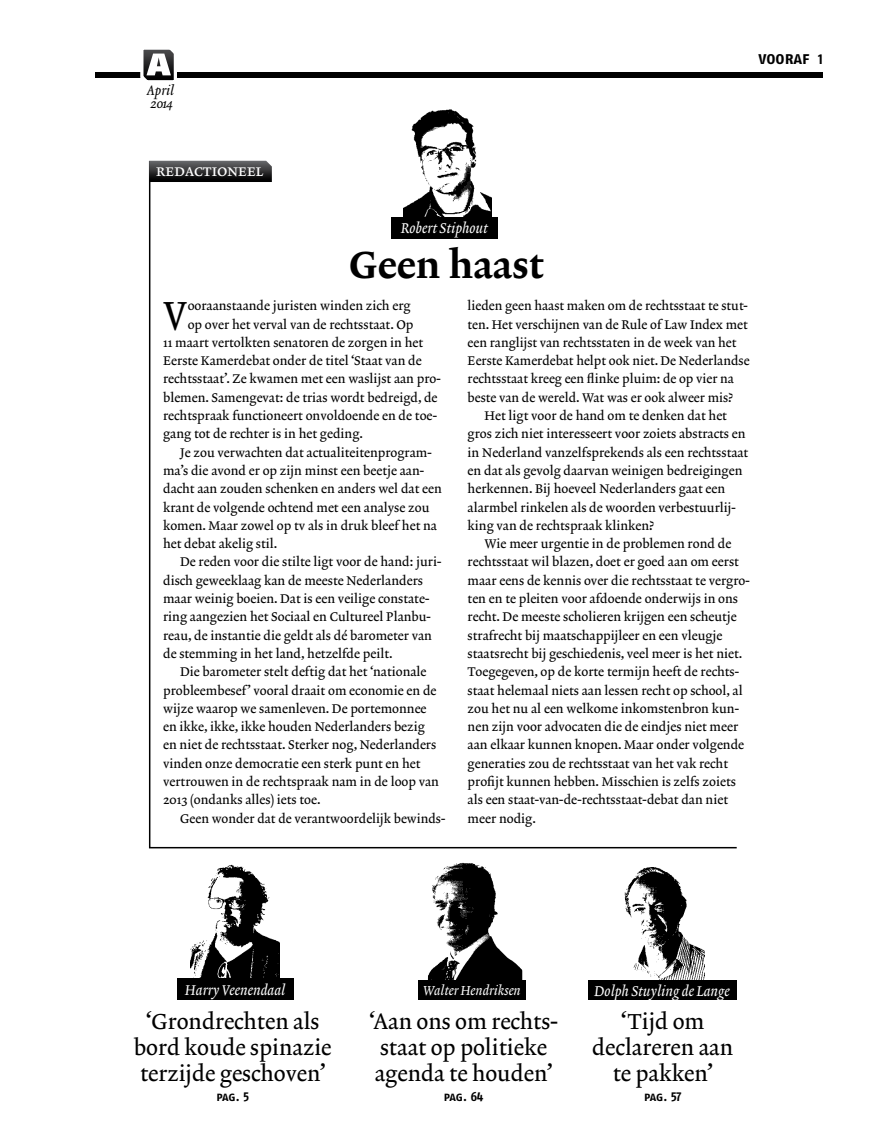
<style>
.page{position:relative;width:893px;height:1127px;background:#fff}
.page>*{position:absolute;margin:0;border:0;box-sizing:border-box;transform-origin:0 0}
.t1{font:39.75px "Lexicon No 2 Roman A Txt";color:#000}
.t2{font:38.25px "Lexicon No 2 Roman D Txt";color:#000;scale:.96 1}
.t3{font:22.05px/26.4px "Lexicon No 2 Roman A Txt";color:#000;text-align:center}
.t4{font:17.55px "Fago Co Bold Lf Caps";letter-spacing:-.005em;color:#000}
.t5{font:16.35px "Lexicon No 2 Roman A Exp";color:#fff}
.t6{font:14.4px "Lexicon No 2 Italic A Txt";color:#fff}
.t7{font:13.5px/12.5px "Lexicon No 2 Italic A Txt";color:#000}
.t8{font:13.2px "Lexicon No 2 Italic A Txt";color:#fff}
.t9{font:13.05px "Fago Co Bold Lf Caps";letter-spacing:-.015em;color:#000}
.t10{font:12.75px "Lexicon No 2 Roman A Txt";color:#000}
.s1{font-size:14.55px}
</style>
<div class="page">
<div style="left:96px;top:72px;width:727px;height:6px;background:#000"></div>
<svg style="left:140px;top:49px;width:37px;height:32px"></svg>
<img style="left:191px;top:864px;width:89px;height:114px">
<div style="left:177px;top:978px;width:117px;height:22px;background:#000"></div>
<img style="left:614px;top:867px;width:91px;height:114px">
<div style="left:588px;top:981px;width:148px;height:19px;background:#000"></div>
<svg style="left:148px;top:160px;width:589px;height:689px"></svg>
<svg style="left:149px;top:161px;width:123px;height:21px;background:#313132"></svg>
<img style="left:403px;top:109px;width:89px;height:108px">
<div style="left:391px;top:217px;width:107px;height:22px;background:#000"></div>
<img style="left:428px;top:838px;width:94px;height:142px">
<div style="left:418px;top:980px;width:108px;height:19px;background:#000"></div>
<p class="t7" style="left:147px;top:85px;width:29px">April<br>2014</p>
<h3 class="t4" style="left:758px;top:47px;width:66px">vooraf <span class="s1">1</span></h3>
<p class="t5" style="left:156px;top:161px;width:109px">redactioneel</p>
<p class="t6" style="left:401px;top:220px;width:88px">Robert Stiphout</p>
<h2 class="t2" style="left:349px;top:242px;width:204px">Geen haast</h2>
<h1 class="t1" style="left:163px;top:292px;width:26px">V</h1>
<p class="t10" style="left:188px;top:298px;width:224px">ooraanstaande juristen winden zich erg</p>
<p class="t10" style="left:188px;top:317px;width:227px">op over het verval van de rechtsstaat. Op</p>
<p class="t10" style="left:163px;top:335px;width:262px">11 maart vertolkten senatoren de zorgen in het</p>
<p class="t10" style="left:163px;top:353px;width:260px">Eerste Kamerdebat onder de titel ‘Staat van de</p>
<p class="t10" style="left:163px;top:372px;width:279px">rechtsstaat’. Ze kwamen met een waslijst aan pro-</p>
<p class="t10" style="left:163px;top:390px;width:276px">blemen. Samengevat: de trias wordt bedreigd, de</p>
<p class="t10" style="left:163px;top:408px;width:275px">rechtspraak functioneert onvoldoende en de toe-</p>
<p class="t10" style="left:163px;top:426px;width:201px">gang tot de rechter is in het geding.</p>
<p class="t10" style="left:180px;top:445px;width:253px">Je zou verwachten dat actualiteitenprogram-</p>
<p class="t10" style="left:163px;top:463px;width:262px">ma’s die avond er op zijn minst een beetje aan-</p>
<p class="t10" style="left:163px;top:481px;width:280px">dacht aan zouden schenken en anders wel dat een</p>
<p class="t10" style="left:163px;top:500px;width:268px">krant de volgende ochtend met een analyse zou</p>
<p class="t10" style="left:163px;top:518px;width:275px">komen. Maar zowel op tv als in druk bleef het na</p>
<p class="t10" style="left:163px;top:536px;width:116px">het debat akelig stil.</p>
<p class="t10" style="left:180px;top:555px;width:263px">De reden voor die stilte ligt voor de hand: juri-</p>
<p class="t10" style="left:163px;top:573px;width:261px">disch geweeklaag kan de meeste Nederlanders</p>
<p class="t10" style="left:163px;top:591px;width:268px">maar weinig boeien. Dat is een veilige constate-</p>
<p class="t10" style="left:163px;top:609px;width:269px">ring aangezien het Sociaal en Cultureel Planbu-</p>
<p class="t10" style="left:163px;top:628px;width:270px">reau, de instantie die geldt als dé barometer van</p>
<p class="t10" style="left:163px;top:646px;width:231px">de stemming in het land, hetzelfde peilt.</p>
<p class="t10" style="left:180px;top:664px;width:248px">Die barometer stelt deftig dat het ‘nationale</p>
<p class="t10" style="left:163px;top:683px;width:275px">probleembesef’ vooral draait om economie en de</p>
<p class="t10" style="left:163px;top:701px;width:265px">wijze waarop we samenleven. De portemonnee</p>
<p class="t10" style="left:163px;top:719px;width:263px">en ikke, ikke, ikke houden Nederlanders bezig</p>
<p class="t10" style="left:163px;top:738px;width:275px">en niet de rechtsstaat. Sterker nog, Nederlanders</p>
<p class="t10" style="left:163px;top:756px;width:259px">vinden onze democratie een sterk punt en het</p>
<p class="t10" style="left:163px;top:774px;width:277px">vertrouwen in de rechtspraak nam in de loop van</p>
<p class="t10" style="left:163px;top:792px;width:159px">2013 (ondanks alles) iets toe.</p>
<p class="t10" style="left:180px;top:811px;width:267px">Geen wonder dat de verantwoordelijk bewinds-</p>
<p class="t10" style="left:468px;top:298px;width:282px">lieden geen haast maken om de rechtsstaat te stut-</p>
<p class="t10" style="left:468px;top:317px;width:282px">ten. Het verschijnen van de Rule of Law Index met</p>
<p class="t10" style="left:468px;top:335px;width:270px">een ranglijst van rechtsstaten in de week van het</p>
<p class="t10" style="left:468px;top:353px;width:283px">Eerste Kamerdebat helpt ook niet. De Nederlandse</p>
<p class="t10" style="left:468px;top:372px;width:268px">rechtsstaat kreeg een flinke pluim: de op vier na</p>
<p class="t10" style="left:468px;top:390px;width:267px">beste van de wereld. Wat was er ook alweer mis?</p>
<p class="t10" style="left:485px;top:408px;width:244px">Het ligt voor de hand om te denken dat het</p>
<p class="t10" style="left:468px;top:426px;width:279px">gros zich niet interesseert voor zoiets abstracts en</p>
<p class="t10" style="left:468px;top:445px;width:282px">in Nederland vanzelfsprekends als een rechtsstaat</p>
<p class="t10" style="left:468px;top:463px;width:276px">en dat als gevolg daarvan weinigen bedreigingen</p>
<p class="t10" style="left:468px;top:481px;width:259px">herkennen. Bij hoeveel Nederlanders gaat een</p>
<p class="t10" style="left:468px;top:500px;width:270px">alarmbel rinkelen als de woorden verbestuurlij-</p>
<p class="t10" style="left:468px;top:518px;width:188px">king van de rechtspraak klinken?</p>
<p class="t10" style="left:485px;top:536px;width:248px">Wie meer urgentie in de problemen rond de</p>
<p class="t10" style="left:468px;top:555px;width:273px">rechtsstaat wil blazen, doet er goed aan om eerst</p>
<p class="t10" style="left:468px;top:573px;width:284px">maar eens de kennis over die rechtsstaat te vergro-</p>
<p class="t10" style="left:468px;top:591px;width:272px">ten en te pleiten voor afdoende onderwijs in ons</p>
<p class="t10" style="left:468px;top:609px;width:271px">recht. De meeste scholieren krijgen een scheutje</p>
<p class="t10" style="left:468px;top:628px;width:256px">strafrecht bij maatschappijleer en een vleugje</p>
<p class="t10" style="left:468px;top:646px;width:276px">staatsrecht bij geschiedenis, veel meer is het niet.</p>
<p class="t10" style="left:468px;top:664px;width:273px">Toegegeven, op de korte termijn heeft de rechts-</p>
<p class="t10" style="left:468px;top:683px;width:277px">staat helemaal niets aan lessen recht op school, al</p>
<p class="t10" style="left:468px;top:701px;width:273px">zou het nu al een welkome inkomstenbron kun-</p>
<p class="t10" style="left:468px;top:719px;width:272px">nen zijn voor advocaten die de eindjes niet meer</p>
<p class="t10" style="left:468px;top:738px;width:278px">aan elkaar kunnen knopen. Maar onder volgende</p>
<p class="t10" style="left:468px;top:756px;width:262px">generaties zou de rechtsstaat van het vak recht</p>
<p class="t10" style="left:468px;top:774px;width:270px">profijt kunnen hebben. Misschien is zelfs zoiets</p>
<p class="t10" style="left:468px;top:792px;width:262px">als een staat-van-de-rechtsstaat-debat dan niet</p>
<p class="t10" style="left:468px;top:811px;width:70px">meer nodig.</p>
<p class="t6" style="left:185px;top:981px;width:102px">Harry Veenendaal</p>
<p class="t6" style="left:595px;top:982px;width:137px">Dolph Stuyling de Lange</p>
<h3 class="t3" style="left:134px;top:1009px;width:199px">‘Grondrechten als bord koude spinazie terzijde geschoven’</h3>
<p class="t9" style="left:216px;top:1088px;width:34px">pag. 5</p>
<p class="t8" style="left:423px;top:982px;width:99px">Walter Hendriksen</p>
<h3 class="t3" style="left:369px;top:1009px;width:189px;text-align:left">‘Aan ons om rechts&shy;staat op politieke agenda te houden’</h3>
<p class="t9" style="left:444px;top:1088px;width:41px">pag. 64</p>
<h3 class="t3" style="left:592px;top:1009px;width:142px">‘Tijd om declareren aan te pakken’</h3>
<p class="t9" style="left:644px;top:1088px;width:39px">pag. 57</p>
</div>
